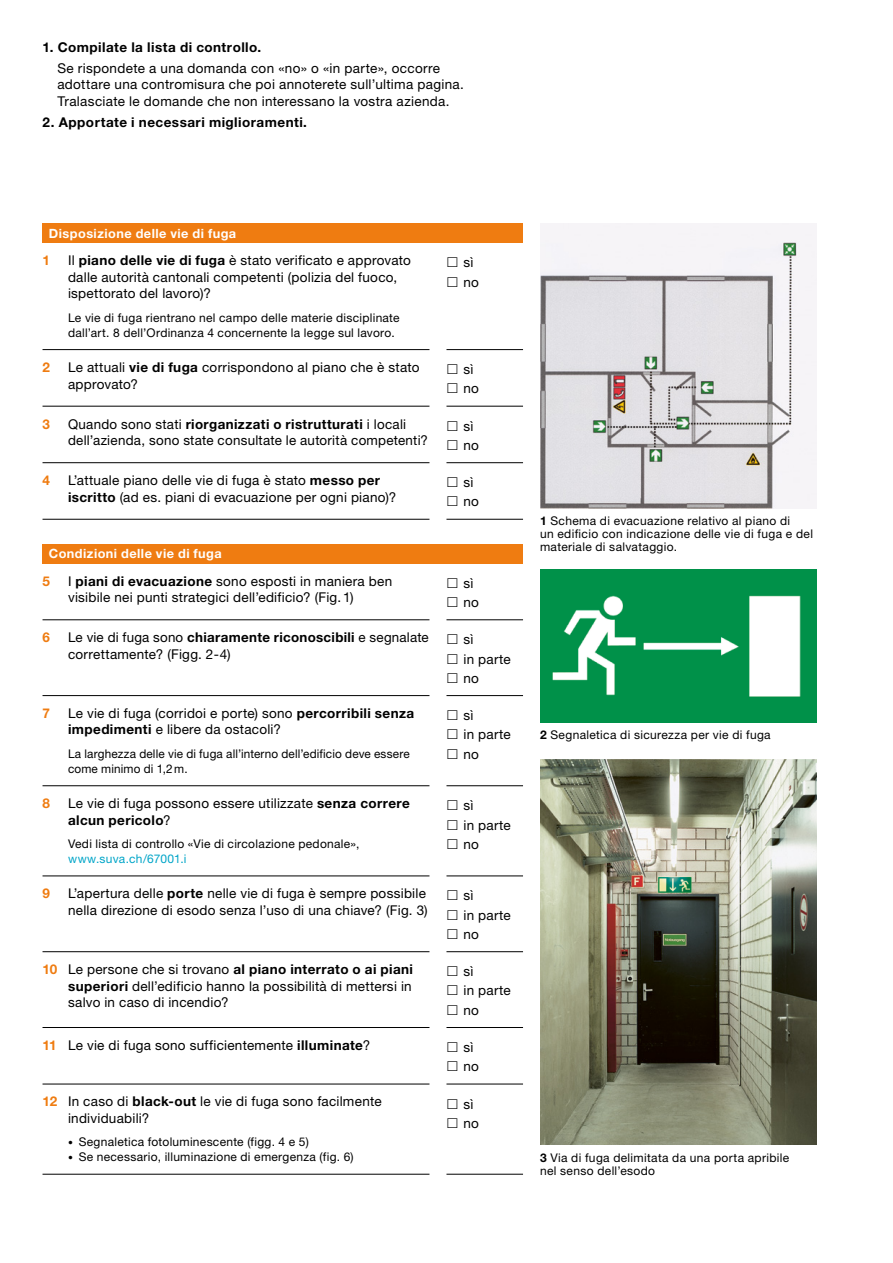
<style>
.page{position:relative;width:893px;height:1263px;background:#fff}
.page>*{position:absolute;margin:0;border:0;box-sizing:border-box;transform-origin:0 0}
.t1{font:13.5px/19.2px "Helvetica Neue LT Std";letter-spacing:.02em;color:#000}
.t2{font:700 13.5px "Helvetica Neue LT Std";letter-spacing:.035em;color:#000}
.t3{font:700 13.5px "Helvetica Neue LT Std";color:#ef7c11}
.t4{font:700 12.75px "Helvetica Neue LT Std";letter-spacing:.035em;color:#fff}
.t5{font:12px/12.8px "Helvetica Neue LT Std";letter-spacing:.025em;color:#000}
.t6{font:12px "Helvetica Neue LT Std";letter-spacing:.025em;color:#00a5c8}
.s1{font-weight:700}
.s2{font-weight:700;color:#ef7c11}
.s3{font-size:9.75px}
</style>
<div class="page">
<img style="left:540px;top:224px;width:276px;height:284px">
<img style="left:540px;top:570px;width:276px;height:152px">
<img style="left:540px;top:759px;width:276px;height:386px">
<div style="left:43px;top:224px;width:480px;height:19px;background:#ef7c11"></div>
<hr style="left:446px;top:349px;width:77px;height:1px;background:#000">
<hr style="left:446px;top:406px;width:77px;height:1px;background:#000">
<hr style="left:446px;top:462px;width:77px;height:1px;background:#000">
<hr style="left:446px;top:519px;width:77px;height:1px;background:#000">
<hr style="left:43px;top:349px;width:386px;height:1px;background:#000">
<hr style="left:43px;top:406px;width:386px;height:1px;background:#000">
<hr style="left:43px;top:462px;width:386px;height:1px;background:#000">
<hr style="left:43px;top:519px;width:386px;height:1px;background:#000">
<div style="left:43px;top:544px;width:480px;height:19px;background:#ef7c11"></div>
<hr style="left:43px;top:695px;width:386px;height:1px;background:#000">
<hr style="left:43px;top:785px;width:386px;height:1px;background:#000">
<hr style="left:446px;top:619px;width:77px;height:1px;background:#000">
<hr style="left:446px;top:875px;width:77px;height:1px;background:#000">
<hr style="left:446px;top:951px;width:77px;height:1px;background:#000">
<hr style="left:43px;top:1027px;width:386px;height:1px;background:#000">
<hr style="left:446px;top:1174px;width:77px;height:1px;background:#000">
<hr style="left:446px;top:785px;width:77px;height:1px;background:#000">
<hr style="left:446px;top:695px;width:77px;height:1px;background:#000">
<hr style="left:446px;top:1027px;width:77px;height:1px;background:#000">
<hr style="left:43px;top:619px;width:386px;height:1px;background:#000">
<hr style="left:43px;top:875px;width:386px;height:1px;background:#000">
<hr style="left:43px;top:951px;width:386px;height:1px;background:#000">
<hr style="left:43px;top:1084px;width:386px;height:1px;background:#000">
<hr style="left:43px;top:1174px;width:386px;height:1px;background:#000">
<hr style="left:446px;top:1084px;width:77px;height:1px;background:#000">
<p class="t2" style="left:43px;top:39px;width:220px">1. Compilate la lista di controllo.</p>
<p class="t1" style="left:57px;top:60px;width:408px;line-height:16.5px">Se rispondete a una domanda con «no» o «in parte», occorre adottare una contromisura che poi annoterete sull’ultima pagina.<br>Tralasciate le domande che non interessano la vostra azienda.</p>
<p class="t2" style="left:43px;top:113px;width:266px">2. Apportate i necessari miglioramenti.</p>
<p class="t4" style="left:49px;top:225px;width:189px">Disposizione delle vie di fuga</p>
<p class="t3" style="left:43px;top:252px;width:9px">1</p>
<p class="t1" style="left:68px;top:252px;width:344px;line-height:16.5px">Il <span class="s1">piano delle vie di fuga</span> è stato verificato e approvato dalle autorità cantonali competenti (polizia del fuoco, ispettorato del lavoro)?</p>
<p class="t5" style="left:68px;top:310px;width:333px;line-height:15px">Le vie di fuga rientrano nel campo delle materie disciplinate dall’art. 8 dell’Ordinanza 4 concernente la legge sul lavoro.</p>
<p class="t1" style="left:463px;top:253px;width:17px">sì no</p>
<p class="t3" style="left:43px;top:359px;width:9px">2</p>
<p class="t1" style="left:68px;top:359px;width:353px;line-height:16.5px">Le attuali <span class="s1">vie di fuga</span> corrispondono al piano che è stato approvato?</p>
<p class="t1" style="left:463px;top:359px;width:17px">sì no</p>
<p class="t3" style="left:43px;top:415px;width:9px">3</p>
<p class="t1" style="left:68px;top:415px;width:361px;line-height:16.5px">Quando sono stati <span class="s1">riorganizzati o ristrutturati</span> i locali dell’azienda, sono state consultate le autorità competenti?</p>
<p class="t1" style="left:463px;top:416px;width:17px">sì no</p>
<p class="t3" style="left:43px;top:472px;width:9px">4</p>
<p class="t1" style="left:68px;top:472px;width:330px;line-height:16.5px">L’attuale piano delle vie di fuga è stato <span class="s1">messo per iscritto</span> (ad es. piani di evacuazione per ogni piano)?</p>
<p class="t1" style="left:463px;top:473px;width:17px">sì no</p>
<p class="t4" style="left:49px;top:546px;width:174px">Condizioni delle vie di fuga</p>
<p class="t3" style="left:43px;top:572px;width:9px">5</p>
<p class="t1" style="left:68px;top:572px;width:326px;line-height:16.5px">I <span class="s1">piani di evacuazione</span> sono esposti in maniera ben visibile nei punti strategici dell’edificio? (Fig. 1)</p>
<p class="t1" style="left:463px;top:573px;width:17px">sì no</p>
<p class="t3" style="left:43px;top:629px;width:9px">6</p>
<p class="t1" style="left:68px;top:629px;width:362px;line-height:16.5px">Le vie di fuga sono <span class="s1">chiaramente riconoscibili</span> e segnalate correttamente? (Figg. 2-4)</p>
<p class="t1" style="left:463px;top:630px;width:49px">sì<br>in parte no</p>
<p class="t3" style="left:43px;top:705px;width:9px">7</p>
<p class="t1" style="left:68px;top:705px;width:348px;line-height:16.5px">Le vie di fuga (corridoi e porte) sono <span class="s1">percorribili senza impedimenti</span> e libere da ostacoli?</p>
<p class="t5" style="left:68px;top:746px;width:343px;line-height:15px">La larghezza delle vie di fuga all’interno dell’edificio deve essere come minimo di 1,2m.</p>
<p class="t1" style="left:463px;top:705px;width:49px">sì<br>in parte no</p>
<p class="t3" style="left:43px;top:795px;width:9px">8</p>
<p class="t1" style="left:68px;top:795px;width:343px;line-height:16.5px">Le vie di fuga possono essere utilizzate <span class="s1">senza correre alcun pericolo</span>?</p>
<p class="t5" style="left:68px;top:837px;width:293px">Vedi lista di controllo «Vie di circolazione pedonale»,</p>
<p class="t6" style="left:68px;top:852px;width:120px">www.suva.ch/67001.i</p>
<p class="t1" style="left:463px;top:796px;width:49px">sì<br>in parte no</p>
<p class="t3" style="left:43px;top:885px;width:9px">9</p>
<p class="t1" style="left:68px;top:885px;width:361px;line-height:16.5px">L’apertura delle <span class="s1">porte</span> nelle vie di fuga è sempre possibile nella direzione di esodo senza l’uso di una chiave? (Fig. 3)</p>
<p class="t1" style="left:463px;top:886px;width:49px">sì<br>in parte no</p>
<p class="t1" style="left:68px;top:961px;width:347px;line-height:16.5px;text-align:justify;text-indent:-26px"><span class="s2">10</span> Le persone che si trovano <span class="s1">al piano interrato o ai piani superiori</span> dell’edificio hanno la possibilità di mettersi in salvo in caso di incendio?</p>
<p class="t1" style="left:463px;top:962px;width:49px">sì<br>in parte no</p>
<p class="t1" style="left:43px;top:1035px;width:329px"><span class="s2">11</span> Le vie di fuga sono sufficientemente <span class="s1">illuminate</span>?</p>
<p class="t1" style="left:464px;top:1037px;width:17px">sì no</p>
<p class="t1" style="left:68px;top:1093px;width:315px;line-height:16.5px;text-indent:-26px"><span class="s2">12</span> In caso di <span class="s1">black-out</span> le vie di fuga sono facilmente individuabili?</p>
<p class="t5" style="left:68px;top:1135px;width:242px"><span class="s3">•</span> Segnaletica fotoluminescente (figg. 4 e 5)</p>
<p class="t5" style="left:68px;top:1150px;width:287px"><span class="s3">•</span> Se necessario, illuminazione di emergenza (fig. 6)</p>
<p class="t1" style="left:463px;top:1094px;width:17px">sì no</p>
<p class="t5" style="left:540px;top:514px;width:274px"><span class="s1">1</span> Schema di evacuazione relativo al piano di<br>un edificio con indicazione delle vie di fuga e del materiale di salvataggio.</p>
<p class="t5" style="left:540px;top:728px;width:232px"><span class="s1">2</span> Segnaletica di sicurezza per vie di fuga</p>
<p class="t5" style="left:540px;top:1151px;width:251px"><span class="s1">3</span> Via di fuga delimitata da una porta apribile nel senso dell’esodo</p>
</div>
